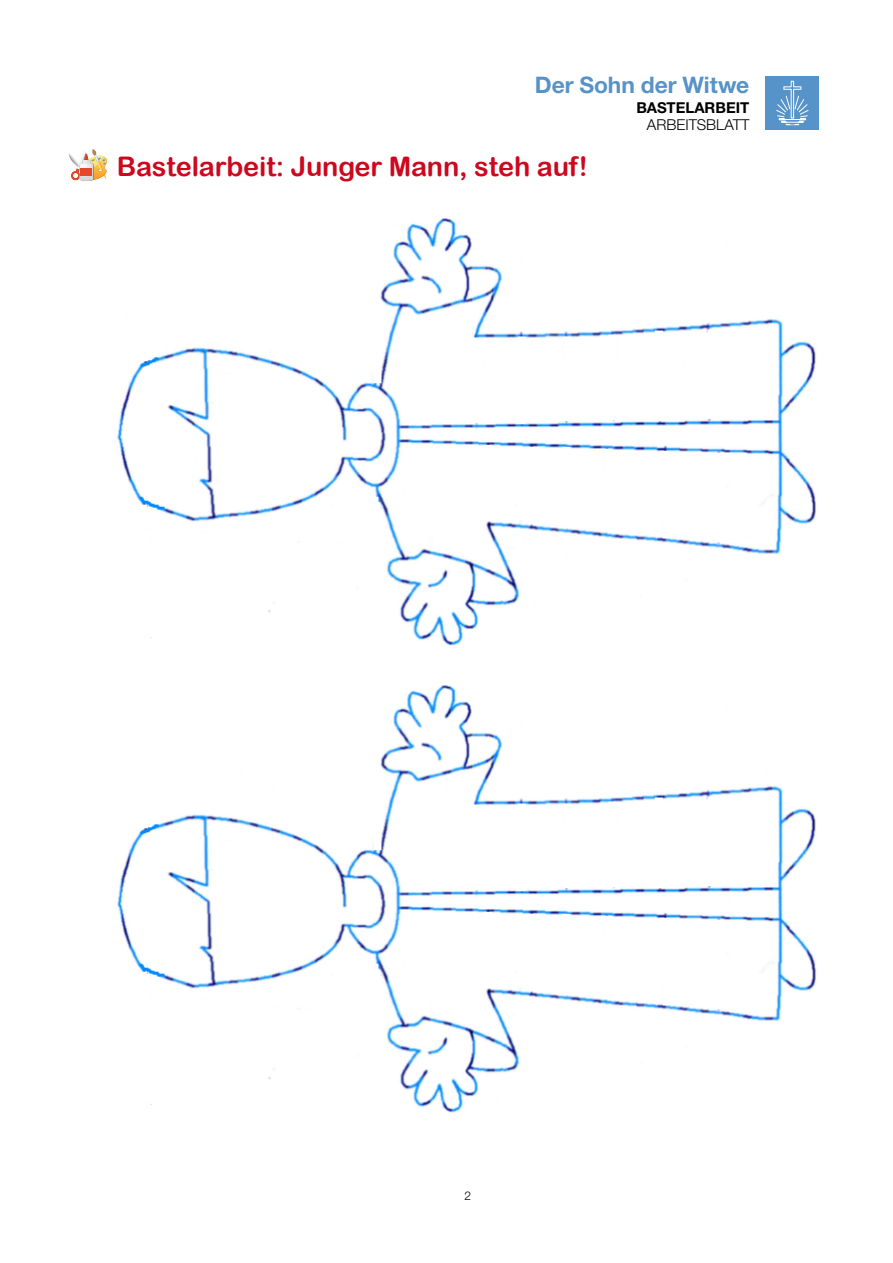
<style>
.page{position:relative;width:893px;height:1263px;background:#fff}
.page>*{position:absolute;margin:0;border:0;box-sizing:border-box;transform-origin:0 0}
.t1{font:27px "Arial Rounded MT Bold";letter-spacing:-.005em;color:#cd071e}
.t2{font:700 22.8px "Helvetica Neue LTW1 G";letter-spacing:-.005em;color:#5793c9}
.t3{font:700 15px "Helvetica Neue LTW1 G";color:#000}
.t4{font:300 15px "Helvetica Neue LTW1 G";color:#000}
.t5{font:300 12px "Helvetica Neue LTW1 G";color:#000}
</style>
<div class="page">
<div style="left:766px;top:77px;width:53px;height:53px;background:#5693c9"></div>
<svg style="left:776px;top:81px;width:33px;height:44px"></svg>
<svg style="left:69px;top:149px;width:38px;height:32px"></svg>
<img style="left:117px;top:685px;width:699px;height:428px">
<img style="left:117px;top:219px;width:699px;height:427px">
<p class="t2" style="left:535px;top:70px;width:216px">Der Sohn der Witwe</p>
<p class="t1" style="left:117px;top:151px;width:472px">Bastelarbeit: Junger Mann, steh auf!</p>
<p class="t3" style="left:636px;top:98px;width:114px">BASTELARBEIT</p>
<p class="t4" style="left:647px;top:115px;width:104px">ARBEITSBLATT</p>
<p class="t5" style="left:464px;top:1188px;width:8px">2</p>
</div>
